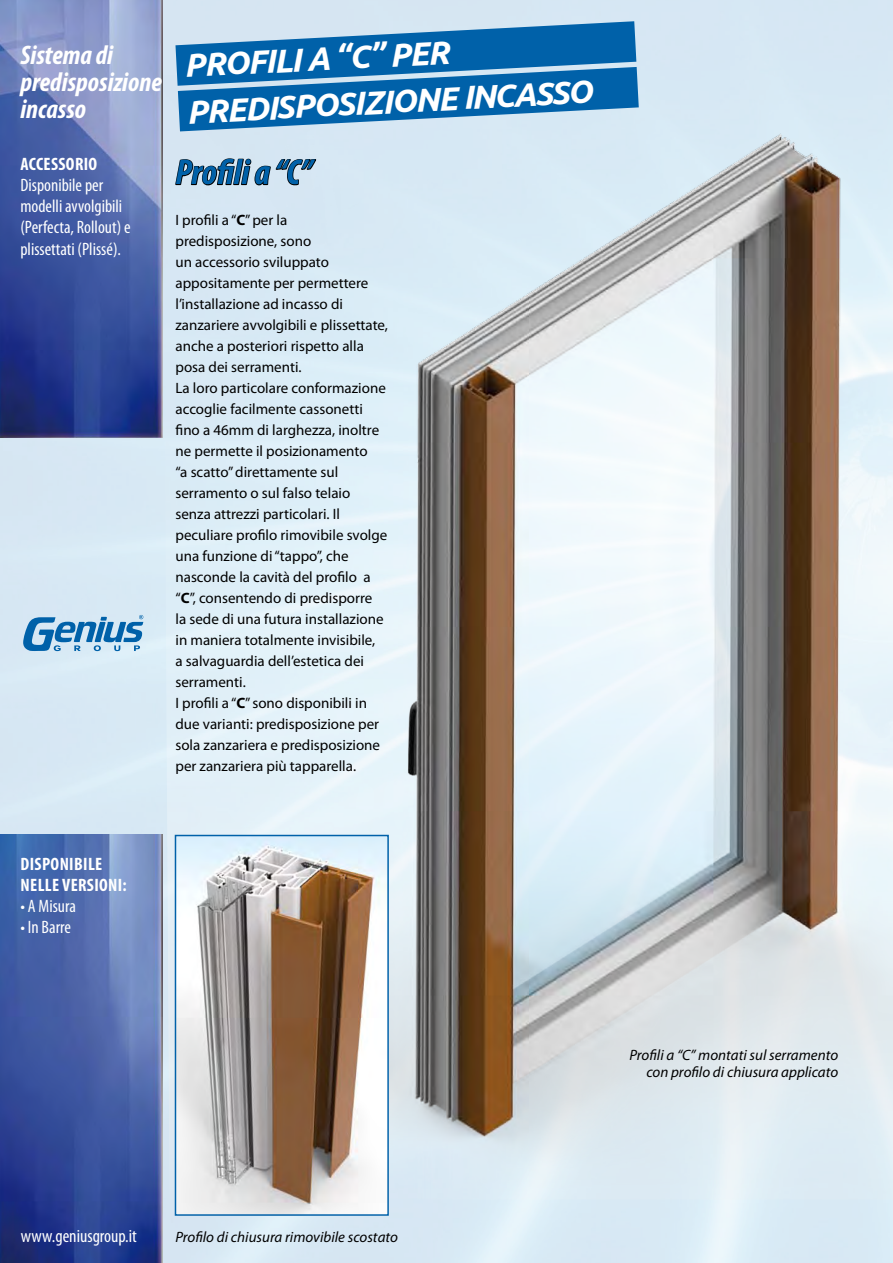
<style>
.page{position:relative;width:893px;height:1263px;background:#d7e8f4}
.page>*{position:absolute;margin:0;border:0;box-sizing:border-box;transform-origin:0 0}
.t1{font:italic 700 condensed 36px "Myriad Pro";color:#0061a9}
.t2{font:italic 700 33px/46.5px "Ubuntu";color:#fff}
.t3{font:italic 700 condensed 27px/27px "Myriad Pro";color:#fff}
.t4{font:condensed 18.3px "Myriad Pro";color:#fff}
.t5{font:condensed 18px/21px "Myriad Pro";color:#fff}
.t6{font:700 condensed 18px/21px "Myriad Pro";letter-spacing:.02em;color:#fff}
.t7{font:15px/21px "Myriad Pro";color:#000}
.t8{font:italic 15px/16.5px "Myriad Pro";color:#000;text-align:right}
.s1{font-weight:700}
</style>
<div class="page">
<img style="left:0;top:835px;width:163px;height:428px">
<img style="left:0;top:0;width:163px;height:437px">
<img style="left:162px;top:74px;width:731px;height:1125px">
<img style="left:178px;top:838px;width:208px;height:375px">
<div style="left:175px;top:835px;width:214px;height:381px;border:2px solid #0061a9"></div>
<svg style="left:175px;top:21px;width:464px;height:110px;background:#3a85bd"></svg>
<svg style="left:23px;top:615px;width:120px;height:36px;background:#7aadd3"></svg>
<svg style="left:174px;top:158px;width:144px;height:28px;background:#9ba7b0"></svg>
<h3 class="t3" style="left:20px;top:41px;width:143px">Sistema di predisposizione incasso</h3>
<p class="t6" style="left:21px;top:154px;width:78px">ACCESSORIO</p>
<p class="t5" style="left:20px;top:175px;width:112px">Disponibile per modelli avvolgibili (Perfecta, Rollout) e plissettati (Plissé).</p>
<h2 class="t2" style="left:183px;top:42px;width:408px;rotate:-3deg">PROFILI A “C” PER<br>PREDISPOSIZIONE INCASSO</h2>
<h1 class="t1" style="left:175px;top:150px;width:138px">Profili a “C”</h1>
<p class="t7" style="left:175px;top:209px;width:214px">I profili a “<span class="s1">C</span>” per la predisposizione, sono<br>un accessorio sviluppato appositamente per permettere l’installazione ad incasso di zanzariere avvolgibili e plissettate, anche a posteriori rispetto alla posa dei serramenti.<br>La loro particolare conformazione accoglie facilmente cassonetti fino a 46mm di larghezza, inoltre ne permette il posizionamento<br>“a scatto” direttamente sul serramento o sul falso telaio senza attrezzi particolari. Il peculiare profilo rimovibile svolge una funzione di “tappo”, che nasconde la cavità del profilo a “<span class="s1">C</span>”, consentendo di predisporre<br>la sede di una futura installazione in maniera totalmente invisibile,<br>a salvaguardia dell’estetica dei serramenti.<br>I profili a “<span class="s1">C</span>” sono disponibili in due varianti: predisposizione per sola zanzariera e predisposizione per zanzariera più tapparella.</p>
<p class="t6" style="left:21px;top:853px;width:108px">DISPONIBILE<br>NELLE VERSIONI:</p>
<p class="t5" style="left:20px;top:895px;width:57px">• A Misura</p>
<p class="t5" style="left:20px;top:916px;width:52px">• In Barre</p>
<p class="t8" style="left:629px;top:1047px;width:210px">Profili a “C” montati sul serramento con profilo di chiusura applicato</p>
<p class="t4" style="left:21px;top:1225px;width:118px">www.geniusgroup.it</p>
<p class="t8" style="left:175px;top:1228px;width:224px">Profilo di chiusura rimovibile scostato</p>
</div>
